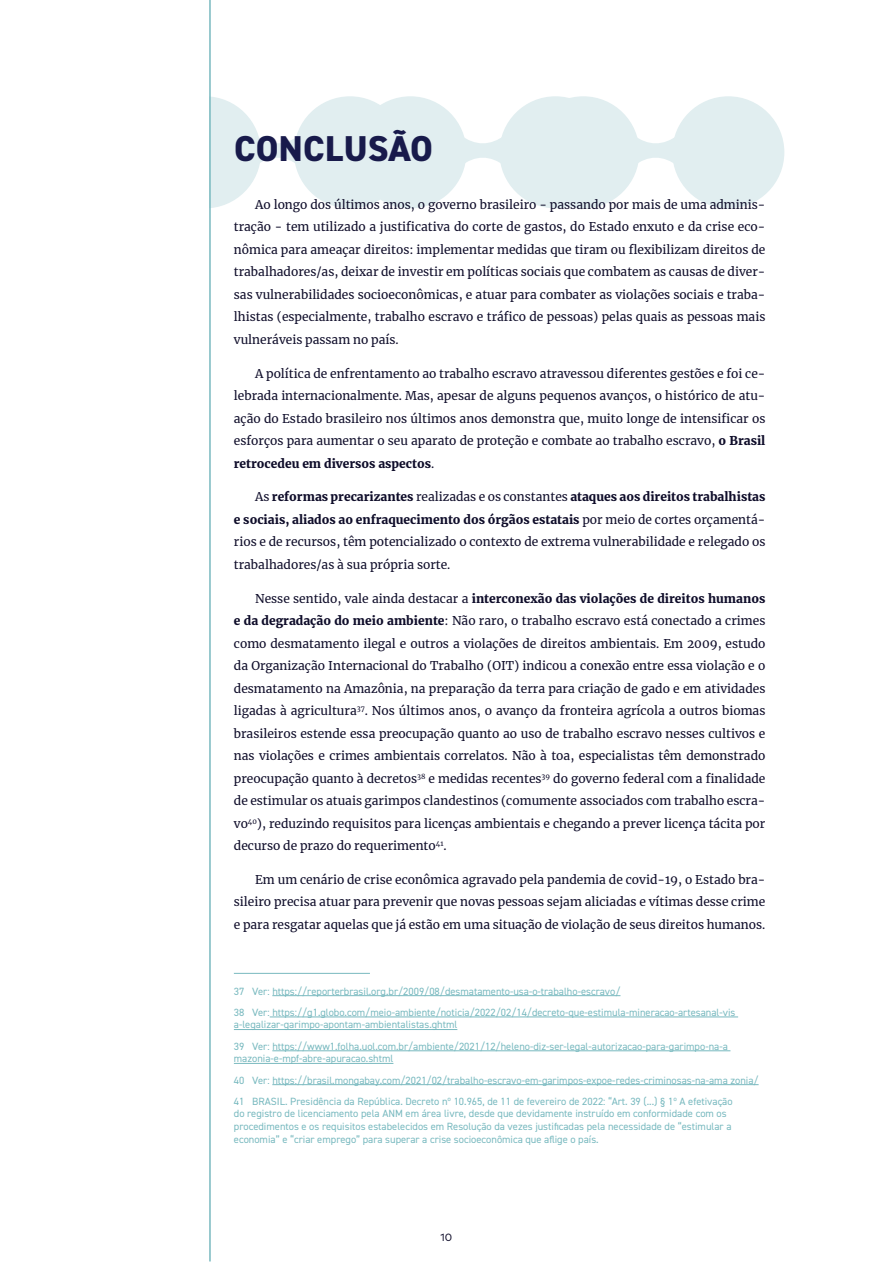
<style>
.page{position:relative;width:893px;height:1263px;background:#fff}
.page>*{position:absolute;margin:0;border:0;box-sizing:border-box;transform-origin:0 0}
.linha_fina{font:800 36px "DIN2014";letter-spacing:.01em;color:#181a4b}
.texto{font:12px/22.5px "Merriweather";color:#0f0d2a;text-align:justify}
.linha_fina-2{font:10.5px/12.6px "DIN2014";color:#78b9bf}
.t1{font:10.5px "Mark Pro";color:#0f0d2a}
.s1{font-weight:900}
</style>
<div class="page">
<div style="left:149px;top:96px;width:112px;height:112px;background:#e1eef0;border-radius:50%"></div>
<div style="left:294px;top:96px;width:112px;height:112px;background:#e1eef0;border-radius:50%"></div>
<svg style="left:258px;top:135px;width:39px;height:31px"></svg>
<div style="left:527px;top:96px;width:112px;height:112px;background:#e1eef0;border-radius:50%"></div>
<div style="left:672px;top:96px;width:112px;height:112px;background:#e1eef0;border-radius:50%"></div>
<svg style="left:637px;top:135px;width:38px;height:31px"></svg>
<div style="left:354px;top:96px;width:112px;height:112px;background:#e1eef0;border-radius:50%"></div>
<div style="left:499px;top:96px;width:112px;height:112px;background:#e1eef0;border-radius:50%"></div>
<svg style="left:464px;top:135px;width:38px;height:31px"></svg>
<div style="left:125px;top:85px;width:83px;height:180px;background:#fff"></div>
<hr style="left:234px;top:973px;width:136px;height:1px;background:#78b9bf">
<hr style="left:272px;top:995px;width:348px;height:1px;background:#78b9bf">
<hr style="left:270px;top:1017px;width:468px;height:1px;background:#78b9bf">
<hr style="left:234px;top:1029px;width:223px;height:1px;background:#78b9bf">
<hr style="left:272px;top:1050px;width:458px;height:1px;background:#78b9bf">
<hr style="left:234px;top:1063px;width:159px;height:1px;background:#78b9bf">
<hr style="left:272px;top:1084px;width:487px;height:1px;background:#78b9bf">
<hr style="left:209px;top:0;width:2px;height:1261px;background:#78b9bf">
<p class="linha_fina" style="left:234px;top:124px;width:200px">CONCLUSÃO</p>
<p class="texto" style="left:234px;top:193px;width:533px;text-indent:21px">Ao longo dos últimos anos, o governo brasileiro - passando por mais de uma adminis&shy;tração - tem utilizado a justificativa do corte de gastos, do Estado enxuto e da crise eco&shy;nômica para ameaçar direitos: implementar medidas que tiram ou flexibilizam direitos de trabalhadores/as, deixar de investir em políticas sociais que combatem as causas de diver&shy;sas vulnerabilidades socioeconômicas, e atuar para combater as violações sociais e traba&shy;lhistas (especialmente, trabalho escravo e tráfico de pessoas) pelas quais as pessoas mais vulneráveis passam no país.</p>
<p class="texto" style="left:234px;top:362px;width:533px;text-indent:21px">A política de enfrentamento ao trabalho escravo atravessou diferentes gestões e foi ce&shy;lebrada internacionalmente. Mas, apesar de alguns pequenos avanços, o histórico de atu&shy;ação do Estado brasileiro nos últimos anos demonstra que, muito longe de intensificar os esforços para aumentar o seu aparato de proteção e combate ao trabalho escravo, <span class="s1">o Brasil retrocedeu em diversos aspectos</span>.</p>
<p class="texto" style="left:234px;top:485px;width:533px;text-indent:21px">As <span class="s1">reformas precarizantes</span> realizadas e os constantes <span class="s1">ataques aos direitos trabalhistas e sociais, aliados ao enfraquecimento dos órgãos estatais</span> por meio de cortes orçamentá&shy;rios e de recursos, têm potencializado o contexto de extrema vulnerabilidade e relegado os trabalhadores/as à sua própria sorte.</p>
<p class="texto" style="left:234px;top:587px;width:533px;text-indent:21px">Nesse sentido, vale ainda destacar a <span class="s1">interconexão das violações de direitos humanos e da degradação do meio ambiente</span>: Não raro, o trabalho escravo está conectado a crimes como desmatamento ilegal e outros a violações de direitos ambientais. Em 2009, estudo da Organização Internacional do Trabalho (OIT) indicou a conexão entre essa violação e o desmatamento na Amazônia, na preparação da terra para criação de gado e em atividades ligadas à agricultura<sup>37</sup>. Nos últimos anos, o avanço da fronteira agrícola a outros biomas brasileiros estende essa preocupação quanto ao uso de trabalho escravo nesses cultivos e nas violações e crimes ambientais correlatos. Não à toa, especialistas têm demonstrado preocupação quanto à decretos<sup>38</sup> e medidas recentes<sup>39</sup> do governo federal com a finalidade de estimular os atuais garimpos clandestinos (comumente associados com trabalho escra&shy;vo<sup>40</sup>), reduzindo requisitos para licenças ambientais e chegando a prever licença tácita por decurso de prazo do requerimento<sup>41</sup>.</p>
<p class="texto" style="left:234px;top:868px;width:533px;text-indent:21px">Em um cenário de crise econômica agravado pela pandemia de covid-19, o Estado bra&shy;sileiro precisa atuar para prevenir que novas pessoas sejam aliciadas e vítimas desse crime e para resgatar aquelas que já estão em uma situação de violação de seus direitos humanos.</p>
<p class="linha_fina-2" style="left:234px;top:984px;width:388px">37 Ver: https://reporterbrasil.org.br/2009/08/desmatamento-usa-o-trabalho-escravo/</p>
<p class="linha_fina-2" style="left:234px;top:1006px;width:503px">38 Ver: https://g1.globo.com/meio-ambiente/noticia/2022/02/14/decreto-que-estimula-mineracao-artesanal-vis a-legalizar-garimpo-apontam-ambientalistas.ghtml</p>
<p class="linha_fina-2" style="left:234px;top:1040px;width:495px">39 Ver: https://www1.folha.uol.com.br/ambiente/2021/12/heleno-diz-ser-legal-autorizacao-para-garimpo-na-a mazonia-e-mpf-abre-apuracao.shtml</p>
<p class="linha_fina-2" style="left:234px;top:1073px;width:526px">40 Ver: https://brasil.mongabay.com/2021/02/trabalho-escravo-em-garimpos-expoe-redes-criminosas-na-ama zonia/</p>
<p class="linha_fina-2" style="left:234px;top:1095px;width:500px">41 BRASIL. Presidência da República. Decreto nº 10.965, de 11 de fevereiro de 2022: “Art. 39 (...) § 1º A efetivação do registro de licenciamento pela ANM em área livre, desde que devidamente instruído em conformidade com os procedimentos e os requisitos estabelecidos em Resolução da vezes justificadas pela necessidade de “estimular a economia” e “criar emprego” para superar a crise socioeconômica que aflige o país.</p>
<p class="t1" style="left:441px;top:1229px;width:13px">10</p>
</div>
